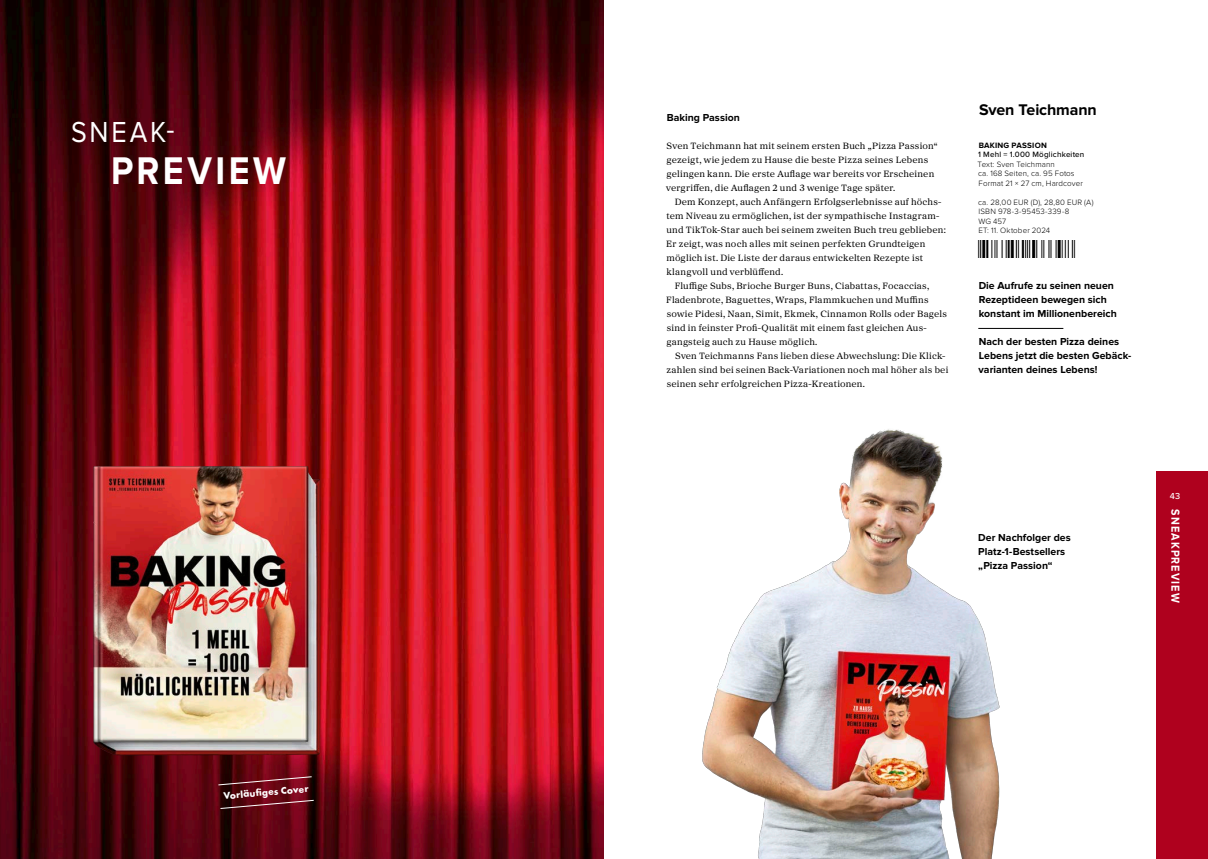
<style>
.page{position:relative;width:1208px;height:859px;background:#fff}
.page>*{position:absolute;margin:0;border:0;box-sizing:border-box;transform-origin:0 0}
.Schmuckheadline_Bold{font:700 40px "Proxima Nova";letter-spacing:.095em;color:#fff;scale:.9 1}
.Schmuck-Healine_light{font:30px "Proxima Nova";letter-spacing:.105em;color:#fff;scale:.9 1}
.Autorennamen_links{font:700 16px "Proxima Nova";letter-spacing:-.005em;color:#000}
.Kolumnentitel{font:700 12px "Proxima Nova";letter-spacing:.105em;color:#fff;scale:.9 1}
.Bulletpoints_linksbündig{font:700 10.5px/14px "Proxima Nova";color:#000}
.Headine_über_Buchtext{font:700 10.5px "Proxima Nova";color:#000}
.Aktions_Hinweise__9pt_m_Absatzlinie{font:700 10px "Function Pro";color:#fff}
.Fließtext_Novis{font:9.5px/14px "Proxima Sera";letter-spacing:.02em;color:#000}
.Fließtext_Novis_OEZ{font:9.5px/14px "Proxima Sera";letter-spacing:.02em;color:#000}
.t1{font:500 9px "Proxima Nova";color:#fff}
.Bibliographische_Daten{font:300 8px "Proxima Nova";letter-spacing:.015em;color:#000}
.Bibliographische_Daten-2{font:500 8px "Proxima Nova";letter-spacing:.025em;color:#000}
.Bibliographische_Daten-3{font:700 8px "Proxima Nova";letter-spacing:.03em;color:#000}
</style>
<div class="page">
<img style="left:0;top:0;width:604px;height:859px">
<div style="left:1157px;top:471px;width:51px;height:388px;background:#af011e"></div>
<hr style="left:978px;top:328px;width:85px;height:1px;background:#000">
<img style="left:71px;top:463px;width:265px;height:298px">
<svg style="left:217px;top:776px;width:96px;height:10px"></svg>
<svg style="left:219px;top:799px;width:96px;height:10px"></svg>
<img style="left:702px;top:429px;width:298px;height:430px">
<img style="left:977px;top:241px;width:99px;height:16px">
<p class="Schmuck-Healine_light" style="left:71px;top:115px;width:116px">SNEAK-</p>
<p class="Schmuckheadline_Bold" style="left:111px;top:148px;width:196px">PREVIEW</p>
<p class="Aktions_Hinweise__9pt_m_Absatzlinie" style="left:223px;top:790px;width:87px;rotate:-5deg">Vorläufiges Cover</p>
<p class="Headine_über_Buchtext" style="left:666px;top:112px;width:75px">Baking Passion</p>
<p class="Fließtext_Novis_OEZ" style="left:666px;top:139px;width:273px">Sven Teichmann hat mit seinem ersten Buch „Pizza Passion“ gezeigt, wie jedem zu Hause die beste Pizza seines Lebens gelingen kann. Die erste Auflage war bereits vor Erscheinen vergriffen, die Auflagen 2 und 3 wenige Tage später.</p>
<p class="Fließtext_Novis" style="left:666px;top:195px;width:281px;text-indent:9px">Dem Konzept, auch Anfängern Erfolgserlebnisse auf höchs&shy;tem Niveau zu ermöglichen, ist der sympathische Instagram&shy;und TikTok-Star auch bei seinem zweiten Buch treu geblieben:<br>Er zeigt, was noch alles mit seinen perfekten Grundteigen möglich ist. Die Liste der daraus entwickelten Rezepte ist klangvoll und verblüffend.</p>
<p class="Fließtext_Novis" style="left:666px;top:279px;width:282px;text-indent:9px">Fluffige Subs, Brioche Burger Buns, Ciabattas, Focaccias, Fladenbrote, Baguettes, Wraps, Flammkuchen und Muffins sowie Pidesi, Naan, Simit, Ekmek, Cinnamon Rolls oder Bagels sind in feinster Profi-Qualität mit einem fast gleichen Aus&shy;gangsteig auch zu Hause möglich.</p>
<p class="Fließtext_Novis" style="left:666px;top:349px;width:283px;text-indent:9px">Sven Teichmanns Fans lieben diese Abwechslung: Die Klick&shy;zahlen sind bei seinen Back-Variationen noch mal höher als bei seinen sehr erfolgreichen Pizza-Kreationen.</p>
<p class="Autorennamen_links" style="left:979px;top:101px;width:119px">Sven Teichmann</p>
<p class="Bibliographische_Daten-3" style="left:978px;top:141px;width:70px">BAKING PASSION</p>
<p class="Bibliographische_Daten-2" style="left:978px;top:149px;width:108px">1 Mehl = 1.000 Möglichkeiten</p>
<p class="Bibliographische_Daten" style="left:977px;top:158px;width:79px">Text: Sven Teichmann</p>
<p class="Bibliographische_Daten" style="left:978px;top:168px;width:98px">ca. 168 Seiten, ca. 95 Fotos</p>
<p class="Bibliographische_Daten" style="left:978px;top:177px;width:106px">Format 21 × 27 cm, Hardcover</p>
<p class="Bibliographische_Daten" style="left:978px;top:196px;width:117px">ca. 28,00 EUR (D), 28,80 EUR (A)</p>
<p class="Bibliographische_Daten" style="left:978px;top:206px;width:92px">ISBN 978-3-95453-339-8</p>
<p class="Bibliographische_Daten" style="left:978px;top:215px;width:29px">WG 457</p>
<p class="Bibliographische_Daten" style="left:978px;top:225px;width:73px">ET: 11. Oktober 2024</p>
<p class="Bulletpoints_linksbündig" style="left:978px;top:279px;width:140px">Die Aufrufe zu seinen neuen<br>Rezeptideen bewegen sich konstant im Millionenbereich</p>
<p class="Bulletpoints_linksbündig" style="left:978px;top:335px;width:154px">Nach der besten Pizza deines<br>Lebens jetzt die besten Gebäck&shy;varianten deines Lebens!</p>
<p class="Bulletpoints_linksbündig" style="left:978px;top:531px;width:94px">Der Nachfolger des</p>
<p class="Bulletpoints_linksbündig" style="left:978px;top:545px;width:88px">Platz-1-Bestsellers</p>
<p class="Bulletpoints_linksbündig" style="left:978px;top:559px;width:76px">„Pizza Passion“</p>
<p class="t1" style="left:1169px;top:490px;width:12px">43</p>
<p class="Kolumnentitel" style="left:1182px;top:509px;width:100px;rotate:90deg">UNSERE NOVIS</p>
<p class="Kolumnentitel" style="left:1182px;top:509px;width:105px;rotate:90deg">SNEAKPREVIEW</p>
</div>
